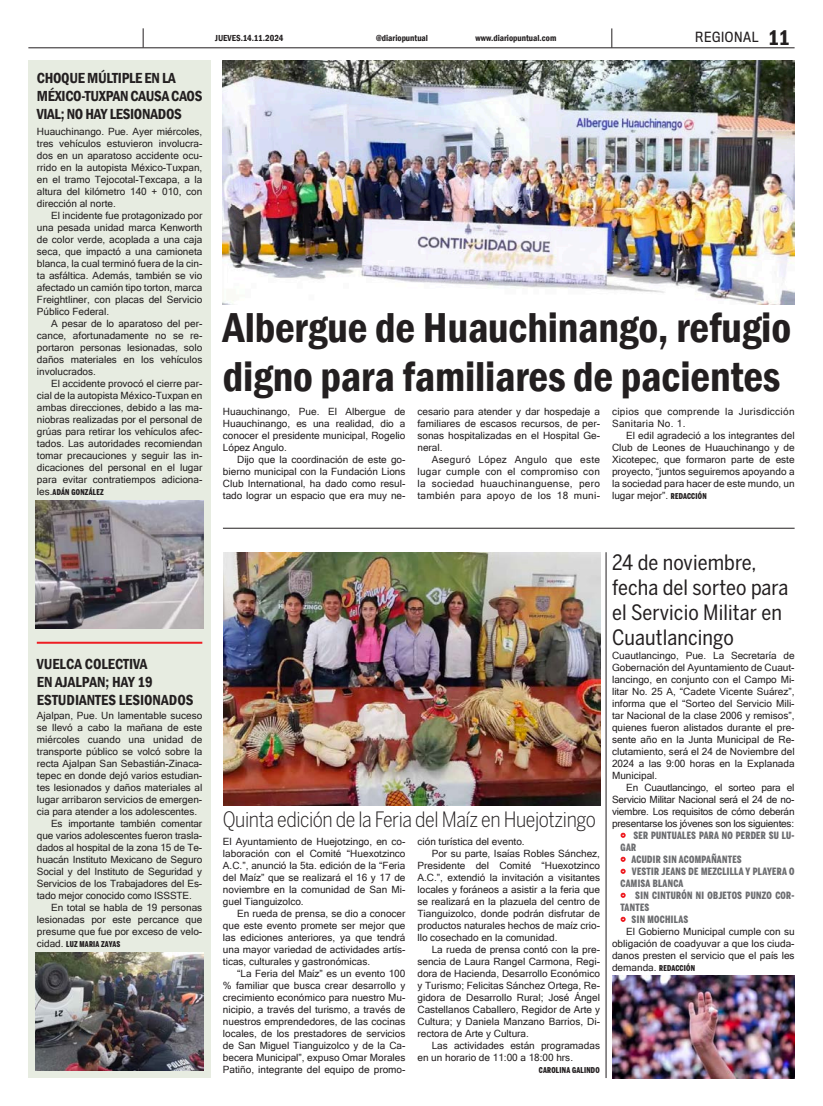
<style>
.page{position:relative;width:823px;height:1106px;background:#fff}
.page>*{position:absolute;margin:0;border:0;box-sizing:border-box;transform-origin:0 0}
.t1{font:600 condensed 43px/49px "Franklin Gothic";letter-spacing:-.005em;color:#231f20}
.t2{font:600 condensed 22px "Franklin Gothic";color:#231f20}
.t3{font:21px/25px "Benton Sans Cond";letter-spacing:.005em;color:#231f20}
.t4{font:300 21px "Benton Sans Cond";letter-spacing:-.02em;color:#231f20}
.t5{font:600 condensed 15px/18px "Franklin Gothic";letter-spacing:-.015em;color:#231f20}
.t6{font:13px "Titling Gothic FB Narrow";letter-spacing:.05em;color:#231f20}
.t7{font:10px/12px "Microsoft Sans Serif";color:#231f20;text-align:justify}
.t8{font:900 10px/12px "Benton Sans Comp";letter-spacing:.03em;color:#6c6d70}
.t9{font:10px/12px "Microsoft Sans Serif";letter-spacing:.03em;color:#231f20}
.t10{font:600 condensed 9px "Franklin Gothic";color:#231f20}
.t11{font:900 8px "Benton Sans Comp";letter-spacing:.03em;color:#231f20}
.s1{font-family:"Microsoft Sans Serif";font-weight:400;font-size:10px}
.s2{font-family:"Benton Sans Comp";font-weight:900;font-size:8px}
</style>
<div class="page">
<hr style="left:28px;top:47px;width:766px;height:1px;background:#231f20">
<svg style="left:611px;top:28px;width:1px;height:20px"></svg>
<svg style="left:143px;top:28px;width:1px;height:19px"></svg>
<div style="left:28px;top:60px;width:183px;height:1017px;background:#e7ece1"></div>
<hr style="left:37px;top:641px;width:165px;height:2px;background:#ee1d23">
<img style="left:36px;top:500px;width:167px;height:128px">
<img style="left:35px;top:952px;width:169px;height:118px">
<svg style="left:620px;top:832px;width:6px;height:6px"></svg>
<svg style="left:620px;top:856px;width:6px;height:6px"></svg>
<svg style="left:620px;top:868px;width:6px;height:6px"></svg>
<svg style="left:620px;top:892px;width:6px;height:6px"></svg>
<svg style="left:620px;top:916px;width:6px;height:6px"></svg>
<img style="left:612px;top:975px;width:182px;height:103px">
<img style="left:223px;top:60px;width:571px;height:245px">
<hr style="left:223px;top:527px;width:571px;height:1px;background:#231f20">
<img style="left:223px;top:552px;width:376px;height:253px">
<hr style="left:605px;top:552px;width:1px;height:526px;background:#231f20">
<p class="t5" style="left:37px;top:68px;width:167px">CHOQUE MÚLTIPLE EN LA<br>MÉXICO-TUXPAN CAUSA CAOS<br>VIAL; NO HAY LESIONADOS</p>
<p class="t7" style="left:37px;top:125px;width:167px">Huauchinango. Pue. Ayer miércoles, tres vehículos estuvieron involucra&shy;dos en un aparatoso accidente ocu&shy;rrido en la autopista México-Tuxpan, en el tramo Tejocotal-Texcapa, a la altura del kilómetro 140 + 010, con dirección al norte.</p>
<p class="t7" style="left:37px;top:209px;width:167px;text-indent:14px">El incidente fue protagonizado por una pesada unidad marca Kenworth de color verde, acoplada a una caja seca, que impactó a una camioneta blanca, la cual terminó fuera de la cin&shy;ta asfáltica. Además, también se vio afectado un camión tipo torton, marca Freightliner, con placas del Servicio Público Federal.</p>
<p class="t7" style="left:37px;top:317px;width:167px;text-indent:14px">A pesar de lo aparatoso del per&shy;cance, afortunadamente no se re&shy;portaron personas lesionadas, solo daños materiales en los vehículos involucrados.</p>
<p class="t7" style="left:37px;top:377px;width:167px;text-indent:14px">El accidente provocó el cierre par&shy;cial de la autopista México-Tuxpan en ambas direcciones, debido a las ma&shy;niobras realizadas por el personal de grúas para retirar los vehículos afec&shy;tados. Las autoridades recomiendan tomar precauciones y seguir las in&shy;dicaciones del personal en el lugar para evitar contratiempos adiciona-</p>
<p class="t11" style="left:37px;top:487px;width:68px"><span class="s1">les.</span>ADÁN GONZÁLEZ</p>
<p class="t10" style="left:215px;top:32px;width:70px">JUEVES.14.11.2024</p>
<p class="t10" style="left:376px;top:32px;width:53px">@diariopuntual</p>
<p class="t10" style="left:475px;top:32px;width:82px">www.diariopuntual.com</p>
<p class="t6" style="left:694px;top:30px;width:65px">REGIONAL</p>
<p class="t2" style="left:767px;top:23px;width:23px">11</p>
<p class="t1" style="left:223px;top:303px;width:569px">Albergue de Huauchinango, refugio digno para familiares de pacientes</p>
<p class="t7" style="left:223px;top:406px;width:184px">Huauchinango, Pue. El Albergue de Huauchinango, es una realidad, dio a conocer el presidente municipal, Rogelio López Angulo.</p>
<p class="t7" style="left:223px;top:454px;width:184px;text-indent:14px">Dijo que la coordinación de este go&shy;bierno municipal con la Fundación Lions Club International, ha dado como resul&shy;tado lograr un espacio que era muy ne-</p>
<p class="t9" style="left:611px;top:406px;width:184px">cipios que comprende la Jurisdicción<br>Sanitaria No. 1.</p>
<p class="t7" style="left:611px;top:430px;width:184px;text-indent:14px">El edil agradeció a los integrantes del Club de Leones de Huauchinango y de Xicotepec, que formaron parte de este proyecto, “juntos seguiremos apoyando a la sociedad para hacer de este mundo, un lugar mejor”. <span class="s2">REDACCIÓN</span></p>
<p class="t7" style="left:417px;top:406px;width:184px">cesario para atender y dar hospedaje a familiares de escasos recursos, de per&shy;sonas hospitalizadas en el Hospital Ge&shy;neral.</p>
<p class="t7" style="left:417px;top:454px;width:184px;text-indent:14px">Aseguró López Angulo que este lugar cumple con el compromiso con la sociedad huauchinanguense, pero también para apoyo de los 18 muni-</p>
<p class="t5" style="left:37px;top:655px;width:158px">VUELCA COLECTIVA<br>EN AJALPAN; HAY 19<br>ESTUDIANTES LESIONADOS</p>
<p class="t7" style="left:37px;top:709px;width:167px">Ajalpan, Pue. Un lamentable suceso se llevó a cabo la mañana de este miércoles cuando una unidad de transporte público se volcó sobre la recta Ajalpan San Sebastián-Zinaca&shy;tepec en donde dejó varios estudian&shy;tes lesionados y daños materiales al lugar arribaron servicios de emergen&shy;cia para atender a los adolescentes.</p>
<p class="t7" style="left:37px;top:817px;width:167px;text-indent:14px">Es importante también comentar que varios adolescentes fueron trasla&shy;dados al hospital de la zona 15 de Te&shy;huacán Instituto Mexicano de Seguro Social y del Instituto de Seguridad y Servicios de los Trabajadores del Es&shy;tado mejor conocido como ISSSTE.</p>
<p class="t7" style="left:37px;top:901px;width:167px;text-indent:14px">En total se habla de 19 personas lesionadas por este percance que presume que fue por exceso de velo-</p>
<p class="t11" style="left:37px;top:939px;width:85px"><span class="s1">cidad.</span> LUZ MARIA ZAYAS</p>
<p class="t4" style="left:223px;top:807px;width:374px">Quinta edición de la Feria del Maíz en Huejotzingo</p>
<p class="t7" style="left:223px;top:835px;width:184px">El Ayuntamiento de Huejotzingo, en co&shy;laboración con el Comité “Huexotzinco A.C.”, anunció la 5ta. edición de la “Feria del Maíz” que se realizará el 16 y 17 de noviembre en la comunidad de San Mi&shy;guel Tianguizolco.</p>
<p class="t7" style="left:223px;top:907px;width:184px;text-indent:14px">En rueda de prensa, se dio a conocer que este evento promete ser mejor que las ediciones anteriores, ya que tendrá una mayor variedad de actividades artís&shy;ticas, culturales y gastronómicas.</p>
<p class="t7" style="left:223px;top:967px;width:184px;text-indent:14px">“La Feria del Maíz” es un evento 100 % familiar que busca crear desarrollo y crecimiento económico para nuestro Mu&shy;nicipio, a través del turismo, a través de nuestros emprendedores, de las cocinas locales, de los prestadores de servicios de San Miguel Tianguizolco y de la Ca&shy;becera Municipal”, expuso Omar Morales Patiño, integrante del equipo de promo-</p>
<p class="t7" style="left:417px;top:835px;width:109px">ción turística del evento.</p>
<p class="t7" style="left:417px;top:847px;width:184px;text-indent:14px">Por su parte, Isaías Robles Sánchez, Presidente del Comité “Huexotzinco A.C.”, extendió la invitación a visitantes locales y foráneos a asistir a la feria que se realizará en la plazuela del centro de Tianguizolco, donde podrán disfrutar de productos naturales hechos de maíz crio&shy;llo cosechado en la comunidad.</p>
<p class="t7" style="left:417px;top:943px;width:184px;text-indent:14px">La rueda de prensa contó con la pre&shy;sencia de Laura Rangel Carmona, Regi&shy;dora de Hacienda, Desarrollo Económico y Turismo; Felicitas Sánchez Ortega, Re&shy;gidora de Desarrollo Rural; José Ángel Castellanos Caballero, Regidor de Arte y Cultura; y Daniela Manzano Barrios, Di&shy;rectora de Arte y Cultura.</p>
<p class="t7" style="left:417px;top:1039px;width:184px;text-indent:14px">Las actividades están programadas en un horario de 11:00 a 18:00 hrs.</p>
<p class="t11" style="left:538px;top:1065px;width:62px">CAROLINA GALINDO</p>
<p class="t3" style="left:611px;top:549px;width:178px">24 de noviembre, fecha del sorteo para el Servicio Militar en<br>Cuautlancingo</p>
<p class="t7" style="left:611px;top:649px;width:184px">Cuautlancingo, Pue. La Secretaría de Gobernación del Ayuntamiento de Cuaut&shy;lancingo, en conjunto con el Campo Mi&shy;litar No. 25 A, “Cadete Vicente Suárez”, informa que el “Sorteo del Servicio Mili&shy;tar Nacional de la clase 2006 y remisos”, quienes fueron alistados durante el pre&shy;sente año en la Junta Municipal de Re&shy;clutamiento, será el 24 de Noviembre del 2024 a las 9:00 horas en la Explanada Municipal.</p>
<p class="t7" style="left:611px;top:781px;width:184px;text-indent:14px">En Cuautlancingo, el sorteo para el Servicio Militar Nacional será el 24 de no&shy;viembre. Los requisitos de cómo deberán presentarse los jóvenes son los siguientes:</p>
<p class="t8" style="left:620px;top:829px;width:175px;text-indent:13px">SER PUNTUALES PARA NO PERDER SU LU-<br>GAR</p>
<p class="t8" style="left:631px;top:853px;width:112px">ACUDIR SIN ACOMPAÑANTES</p>
<p class="t8" style="left:620px;top:865px;width:175px;text-indent:11px">VESTIR JEANS DE MEZCLILLA Y PLAYERA O<br>CAMISA BLANCA</p>
<p class="t8" style="left:620px;top:889px;width:175px;text-indent:15px">SIN CINTURÓN NI OBJETOS PUNZO COR-<br>TANTES</p>
<p class="t8" style="left:631px;top:913px;width:58px">SIN MOCHILAS</p>
<p class="t7" style="left:611px;top:925px;width:184px;text-indent:14px">El Gobierno Municipal cumple con su obligación de coadyuvar a que los ciuda&shy;danos presten el servicio que el país les</p>
<p class="t11" style="left:611px;top:963px;width:84px"><span class="s1">demanda.</span> REDACCIÓN</p>
</div>
